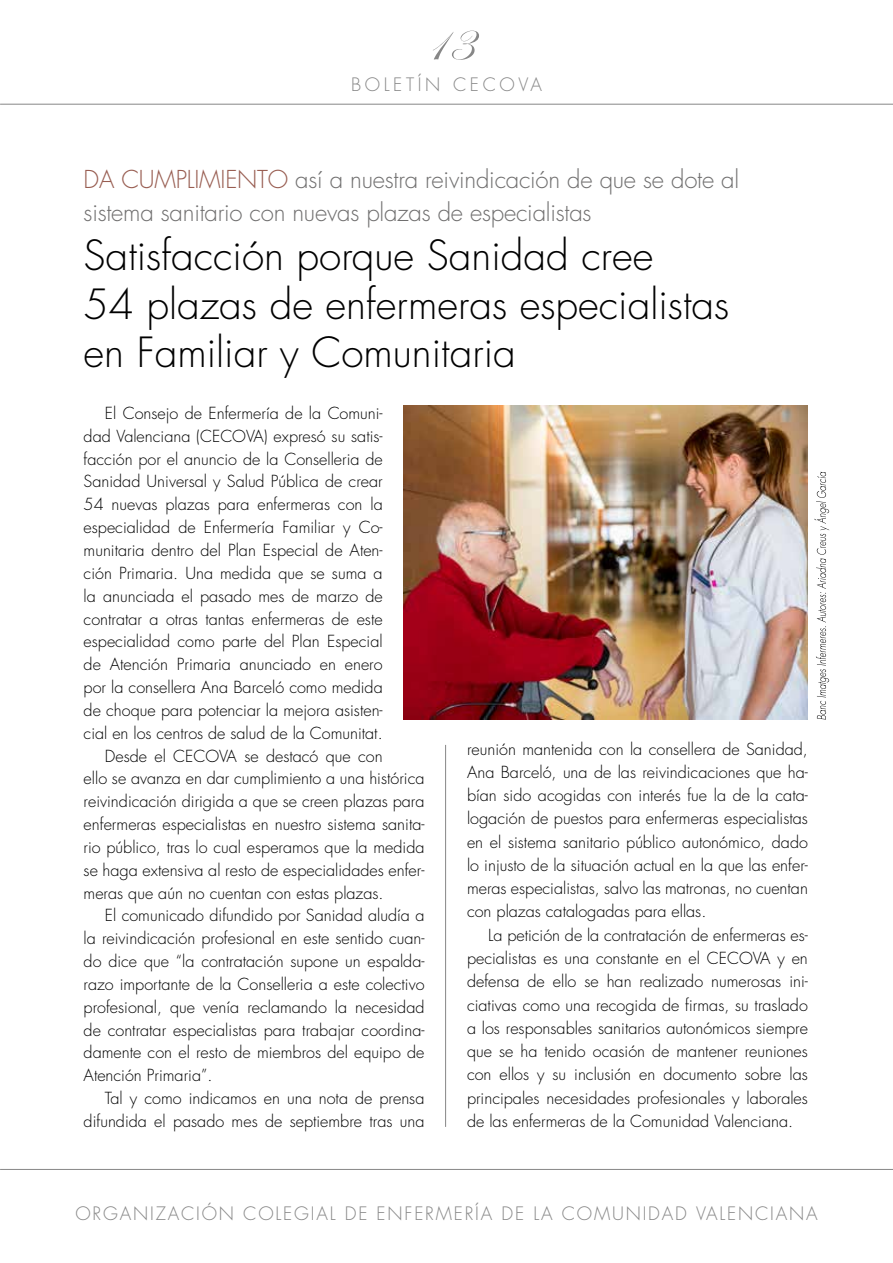
<style>
.page{position:relative;width:893px;height:1263px;background:#fff}
.page>*{position:absolute;margin:0;border:0;box-sizing:border-box;transform-origin:0 0}
.t1{font:54px "Edwardian Script ITC";color:#878787}
.t2{font:300 40.5px/48.6px "Futura";color:#000}
.t3{font:300 24px/33px "Futura";letter-spacing:-.01em;color:#706f6f}
.t4{font:300 18px "Futura";letter-spacing:.1em;color:#878787}
.t5{font:300 18px "Futura";letter-spacing:.2em;color:#878787}
.t6{font:300 16.2px/23.2px "Futura";color:#000;text-align:justify}
.s1{color:#985d51}
</style>
<div class="page">
<hr style="left:0;top:104px;width:893px;height:1px;background:#878787">
<hr style="left:0;top:1169px;width:893px;height:1px;background:#878787">
<hr style="left:445px;top:745px;width:1px;height:382px;background:#878787">
<img style="left:404px;top:405px;width:403px;height:314px">
<svg style="left:814px;top:472px;width:15px;height:247px"></svg>
<h1 class="t1" style="left:421px;top:13px;width:53px">13</h1>
<p class="t5" style="left:351px;top:73px;width:192px">BOLETÍN CECOVA</p>
<h3 class="t3" style="left:84px;top:164px;width:657px"><span class="s1">DA CUMPLIMIENTO</span> así a nuestra reivindicación de que se dote al sistema sanitario con nuevas plazas de especialistas</h3>
<h2 class="t2" style="left:84px;top:232px;width:647px">Satisfacción porque Sanidad cree<br>54 plazas de enfermeras especialistas en Familiar y Comunitaria</h2>
<p class="t6" style="left:105px;top:402px;width:279px">El Consejo de Enfermería de la Comuni-</p>
<p class="t6" style="left:84px;top:425px;width:301px">dad Valenciana (CECOVA) expresó su satis-</p>
<p class="t6" style="left:84px;top:448px;width:301px">facción por el anuncio de la Conselleria de</p>
<p class="t6" style="left:84px;top:470px;width:301px">Sanidad Universal y Salud Pública de crear</p>
<p class="t6" style="left:84px;top:493px;width:301px">54 nuevas plazas para enfermeras con la</p>
<p class="t6" style="left:84px;top:516px;width:301px">especialidad de Enfermería Familiar y Co-</p>
<p class="t6" style="left:84px;top:539px;width:301px">munitaria dentro del Plan Especial de Aten-</p>
<p class="t6" style="left:84px;top:562px;width:301px">ción Primaria. Una medida que se suma a</p>
<p class="t6" style="left:84px;top:585px;width:301px">la anunciada el pasado mes de marzo de</p>
<p class="t6" style="left:84px;top:607px;width:301px">contratar a otras tantas enfermeras de este</p>
<p class="t6" style="left:84px;top:630px;width:301px">especialidad como parte del Plan Especial</p>
<p class="t6" style="left:84px;top:653px;width:301px">de Atención Primaria anunciado en enero</p>
<p class="t6" style="left:84px;top:676px;width:301px">por la consellera Ana Barceló como medida</p>
<p class="t6" style="left:84px;top:699px;width:301px">de choque para potenciar la mejora asisten-</p>
<p class="t6" style="left:84px;top:722px;width:301px">cial en los centros de salud de la Comunitat.</p>
<p class="t6" style="left:105px;top:744px;width:279px">Desde el CECOVA se destacó que con</p>
<p class="t6" style="left:84px;top:767px;width:342px">ello se avanza en dar cumplimiento a una histórica</p>
<p class="t6" style="left:84px;top:790px;width:342px">reivindicación dirigida a que se creen plazas para</p>
<p class="t6" style="left:84px;top:813px;width:342px">enfermeras especialistas en nuestro sistema sanita-</p>
<p class="t6" style="left:84px;top:836px;width:342px">rio público, tras lo cual esperamos que la medida</p>
<p class="t6" style="left:84px;top:859px;width:342px">se haga extensiva al resto de especialidades enfer-</p>
<p class="t6" style="left:84px;top:881px;width:301px">meras que aún no cuentan con estas plazas.</p>
<p class="t6" style="left:105px;top:904px;width:321px">El comunicado difundido por Sanidad aludía a</p>
<p class="t6" style="left:84px;top:927px;width:342px">la reivindicación profesional en este sentido cuan-</p>
<p class="t6" style="left:84px;top:950px;width:342px">do dice que “la contratación supone un espalda-</p>
<p class="t6" style="left:84px;top:973px;width:342px">razo importante de la Conselleria a este colectivo</p>
<p class="t6" style="left:84px;top:996px;width:342px">profesional, que venía reclamando la necesidad</p>
<p class="t6" style="left:84px;top:1018px;width:342px">de contratar especialistas para trabajar coordina-</p>
<p class="t6" style="left:84px;top:1041px;width:342px">damente con el resto de miembros del equipo de</p>
<p class="t6" style="left:84px;top:1064px;width:130px">Atención Primaria”.</p>
<p class="t6" style="left:105px;top:1087px;width:321px">Tal y como indicamos en una nota de prensa</p>
<p class="t6" style="left:84px;top:1110px;width:342px">difundida el pasado mes de septiembre tras una</p>
<p class="t6" style="left:467px;top:737px;width:342px">reunión mantenida con la consellera de Sanidad, Ana Barceló, una de las reivindicaciones que ha&shy;bían sido acogidas con interés fue la de la cata&shy;logación de puestos para enfermeras especialistas en el sistema sanitario público autonómico, dado lo injusto de la situación actual en la que las enfer&shy;meras especialistas, salvo las matronas, no cuentan con plazas catalogadas para ellas.</p>
<p class="t6" style="left:467px;top:924px;width:342px;text-indent:21px">La petición de la contratación de enfermeras es&shy;pecialistas es una constante en el CECOVA y en defensa de ello se han realizado numerosas ini&shy;ciativas como una recogida de firmas, su traslado a los responsables sanitarios autonómicos siempre que se ha tenido ocasión de mantener reuniones con ellos y su inclusión en documento sobre las principales necesidades profesionales y laborales de las enfermeras de la Comunidad Valenciana.</p>
<p class="t4" style="left:75px;top:1202px;width:744px">ORGANIZACIÓN COLEGIAL DE ENFERMERÍA DE LA COMUNIDAD VALENCIANA</p>
</div>
